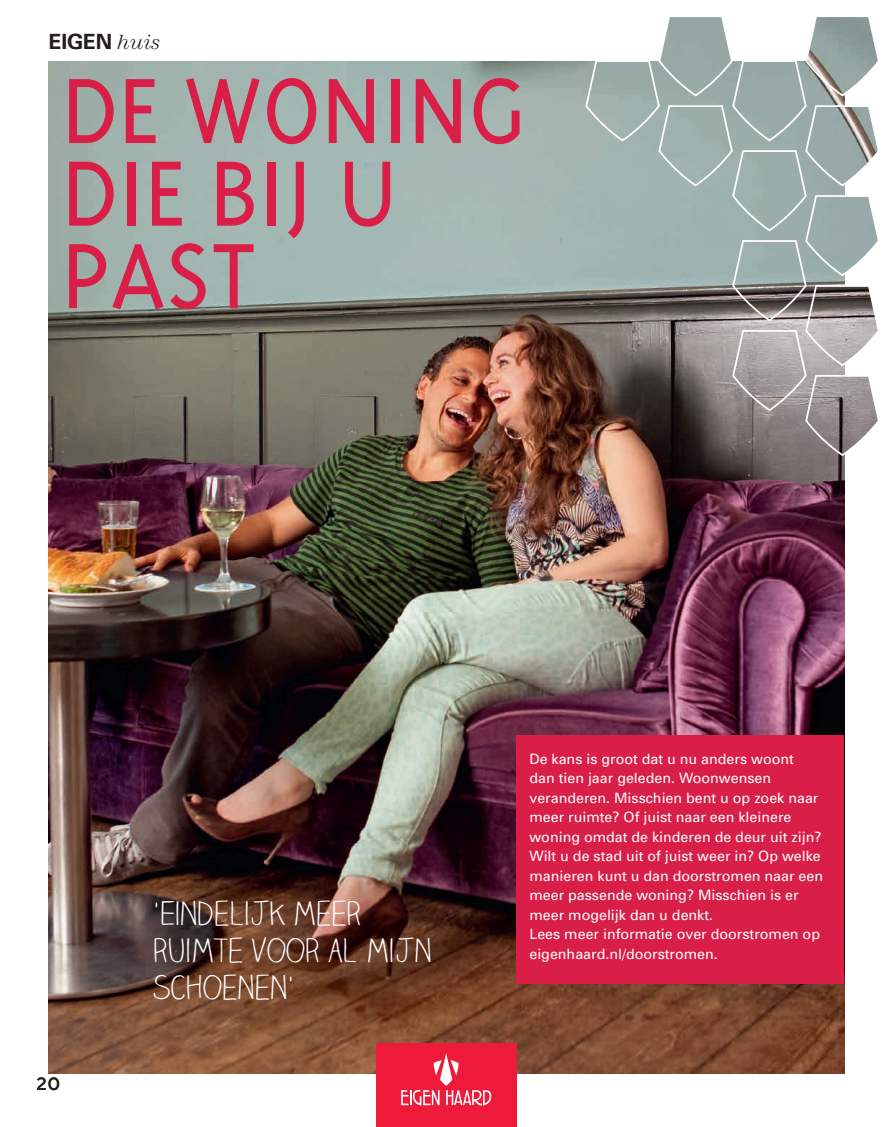
<style>
.page{position:relative;width:893px;height:1127px;background:#fff}
.page>*{position:absolute;margin:0;border:0;box-sizing:border-box;transform-origin:0 0}
.t1{font:300 106.5px/82.5px "Triplex";color:#d91e47}
.t2{font:300 33.15px/36.9px "Claire Hand";color:#fff}
.t3{font:300 27px "Triplex";color:#231f20}
.t4{font:700 21px "Univers";letter-spacing:-.01em;color:#231f20}
.t5{font:14.25px/19.5px "Univers";color:#fff}
.s1{font-family:"Century";font-weight:300;font-style:italic}
</style>
<div class="page">
<img style="left:49px;top:61px;width:795px;height:1012px">
<svg style="left:584px;top:17px;width:294px;height:440px;background:#9ca19e"></svg>
<div style="left:376px;top:1043px;width:140px;height:84px;background:#ed1a3a"></div>
<svg style="left:401px;top:1053px;width:90px;height:52px"></svg>
<div style="left:517px;top:735px;width:327px;height:249px;background:#d91e47"></div>
<h3 class="t4" style="left:49px;top:28px;width:113px">EIGEN <span class="s1">huis</span></h3>
<h1 class="t1" style="left:62px;top:68px;width:466px">DE WONING<br>DIE BIJ U<br>PAST</h1>
<h3 class="t3" style="left:36px;top:1066px;width:26px">20</h3>
<h2 class="t2" style="left:153px;top:896px;width:280px">'EINDELIJK MEER<br>RUIMTE VOOR AL MIJN<br>SCHOENEN'</h2>
<p class="t5" style="left:529px;top:748px;width:295px">De kans is groot dat u nu anders woont<br>dan tien jaar geleden. Woonwensen veranderen. Misschien bent u op zoek naar meer ruimte? Of juist naar een kleinere woning omdat de kinderen de deur uit zijn?<br>Wilt u de stad uit of juist weer in? Op welke manieren kunt u dan doorstromen naar een meer passende woning? Misschien is er meer mogelijk dan u denkt.<br>Lees meer informatie over doorstromen op eigenhaard.nl/doorstromen.</p>
</div>
